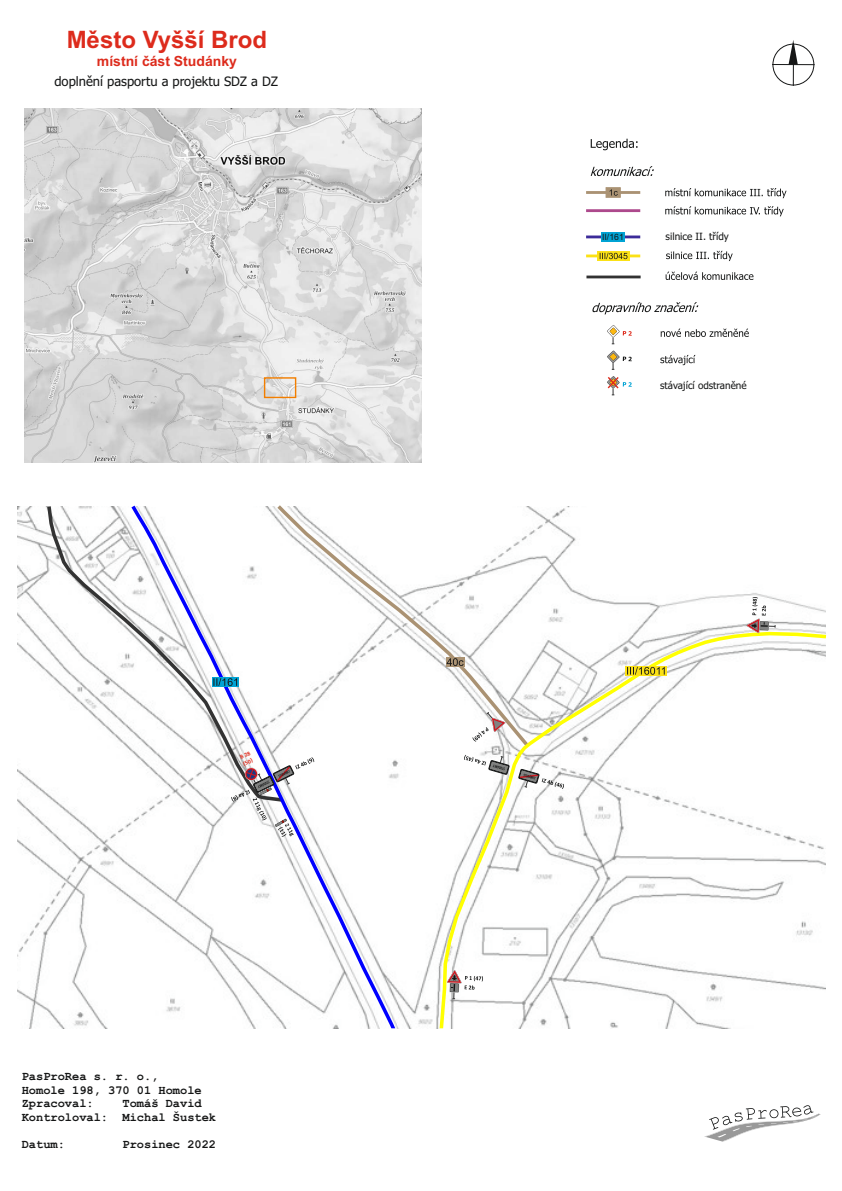
<style>
.page{position:relative;width:842px;height:1191px;background:#fff}
.page>*{position:absolute;margin:0;border:0;box-sizing:border-box;transform-origin:0 0}
.t1{font:700 24px "Arial";color:#dd2b1c}
.t2{font:700 14px "Arial";color:#dd2b1c}
.t3{font:13px "Tahoma";color:#151616}
.t4{font:700 12px/13.6px "Courier New";color:#151616}
.t5{font:10px "Tahoma";color:#151616}
.t6{font:9.9px "Tahoma";color:#151616}
.t7{font:8.7px "Arial";color:#151616}
.t8{font:700 6px/7.3px "Calibri";color:#dd2b1c}
</style>
<div class="page">
<img style="left:17px;top:506px;width:809px;height:522px">
<svg style="left:45px;top:506px;width:86px;height:298px"></svg>
<svg style="left:395px;top:506px;width:137px;height:244px"></svg>
<svg style="left:440px;top:632px;width:386px;height:396px"></svg>
<svg style="left:131px;top:505px;width:264px;height:523px"></svg>
<div style="left:446px;top:657px;width:18px;height:9px;background:#aa9273"></div>
<svg style="left:447px;top:658px;width:17px;height:8px"></svg>
<svg style="left:625px;top:666px;width:41px;height:10px"></svg>
<svg style="left:627px;top:667px;width:38px;height:7px"></svg>
<div style="left:212px;top:677px;width:27px;height:10px;background:#0196c3"></div>
<svg style="left:213px;top:678px;width:24px;height:8px"></svg>
<svg style="left:464px;top:754px;width:45px;height:20px"></svg>
<svg style="left:519px;top:769px;width:45px;height:20px"></svg>
<svg style="left:472px;top:711px;width:33px;height:30px"></svg>
<svg style="left:447px;top:970px;width:36px;height:29px"></svg>
<svg style="left:747px;top:597px;width:29px;height:36px"></svg>
<svg style="left:231px;top:757px;width:83px;height:79px"></svg>
<svg style="left:704px;top:1105px;width:116px;height:36px"></svg>
<hr style="left:586px;top:209px;width:54px;height:3px;background:#ad498c">
<hr style="left:586px;top:191px;width:54px;height:3px;background:#aa9273">
<hr style="left:586px;top:254px;width:54px;height:3px;background:#fbe116">
<hr style="left:586px;top:275px;width:55px;height:3px;background:#323232">
<svg style="left:591px;top:139px;width:46px;height:11px"></svg>
<svg style="left:605px;top:187px;width:16px;height:11px"></svg>
<svg style="left:597px;top:251px;width:32px;height:10px"></svg>
<svg style="left:600px;top:253px;width:27px;height:6px"></svg>
<svg style="left:665px;top:188px;width:121px;height:10px"></svg>
<svg style="left:665px;top:206px;width:119px;height:10px"></svg>
<svg style="left:666px;top:251px;width:67px;height:10px"></svg>
<svg style="left:666px;top:272px;width:87px;height:8px"></svg>
<svg style="left:591px;top:166px;width:63px;height:10px"></svg>
<svg style="left:592px;top:302px;width:106px;height:12px"></svg>
<svg style="left:661px;top:329px;width:88px;height:8px"></svg>
<svg style="left:660px;top:355px;width:35px;height:10px"></svg>
<svg style="left:607px;top:325px;width:25px;height:19px"></svg>
<svg style="left:607px;top:350px;width:25px;height:45px"></svg>
<hr style="left:586px;top:235px;width:54px;height:3px;background:#3c2b99">
<div style="left:601px;top:232px;width:23px;height:10px;background:#00a3d4"></div>
<img style="left:24px;top:109px;width:397px;height:354px">
<div style="left:264px;top:377px;width:32px;height:21px;border:1px solid #f27e00"></div>
<div style="left:773px;top:44px;width:41px;height:41px;border:1px solid #151616;border-radius:50%"></div>
<svg style="left:788px;top:40px;width:10px;height:24px"></svg>
<hr style="left:793px;top:43px;width:1px;height:43px;background:#151616">
<hr style="left:772px;top:64px;width:43px;height:1px;background:#151616">
<h1 class="t1" style="left:67px;top:31px;width:202px">Město Vyšší Brod</h1>
<p class="t2" style="left:97px;top:56px;width:142px">místní část Studánky</p>
<p class="t3" style="left:54px;top:76px;width:225px">doplnění pasportu a projektu SDZ a DZ</p>
<p class="t8" style="left:239px;top:754px;width:12px;rotate:-25deg">B 28 (50)</p>
<p class="t4" style="left:22px;top:1070px;width:181px">PasProRea s. r. o.,<br>Homole 198, 370 01 Homole<br>Zpracoval:</p>
<p class="t4" style="left:22px;top:1097px;width:196px;text-indent:101px">Tomáš David<br>Kontroloval: Michal Šustek</p>
<p class="t4" style="left:22px;top:1138px;width:45px">Datum:</p>
<p class="t4" style="left:123px;top:1138px;width:95px">Prosinec 2022</p>
<p class="t7" style="left:602px;top:234px;width:23px">II/161</p>
<p class="t5" style="left:666px;top:232px;width:65px">silnice II. třídy</p>
<p class="t6" style="left:660px;top:381px;width:88px">stávající odstraněné</p>
</div>
